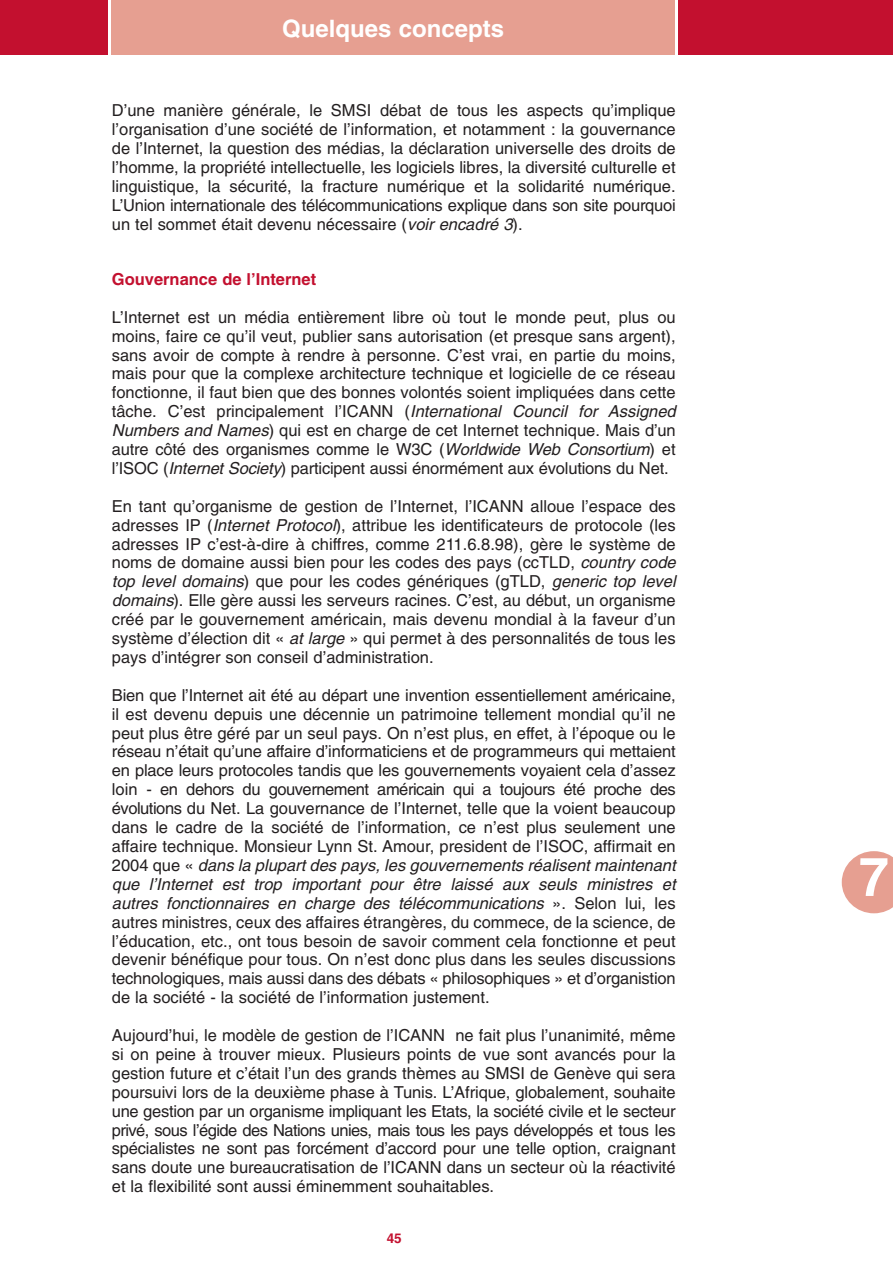
<style>
.page{position:relative;width:893px;height:1263px;background:#fff}
.page>*{position:absolute;margin:0;border:0;box-sizing:border-box;transform-origin:0 0}
.t1{font:700 54px "Helvetica";color:#fff}
.t2{font:700 24px "Helvetica";color:#fff}
.t3{font:16.5px/18.9px "Helvetica";color:#231f20}
.t4{font:700 16.5px "Helvetica";color:#c3102f}
.t5{font:700 13.5px "Helvetica";color:#c3102f}
.s1{font-style:italic}
</style>
<div class="page">
<svg style="left:842px;top:851px;width:51px;height:62px;background:#e9ada1"></svg>
<div style="left:109px;top:1px;width:568px;height:54px;background:#e69f91"></div>
<div style="left:0;top:1px;width:109px;height:54px;background:#c3102f"></div>
<div style="left:677px;top:1px;width:216px;height:54px;background:#c3102f"></div>
<hr style="left:108px;top:1px;width:2px;height:54px;background:#fff">
<hr style="left:676px;top:1px;width:2px;height:54px;background:#fff">
<h2 class="t2" style="left:282px;top:20px;width:224px">Quelques concepts</h2>
<p class="t3" style="left:112px;top:103px;width:565px;text-align:justify">D’une manière générale, le SMSI débat de tous les aspects qu’implique l’organisation d’une société de l’information, et notamment : la gouvernance de l’Internet, la question des médias, la déclaration universelle des droits de l’homme, la propriété intellectuelle, les logiciels libres, la diversité culturelle et linguistique, la sécurité, la fracture numérique et la solidarité numérique.<br>L’Union internationale des télécommunications explique dans son site pourquoi un tel sommet était devenu nécessaire (<span class="s1">voir encadré 3</span>).</p>
<p class="t4" style="left:112px;top:273px;width:206px">Gouvernance de l’Internet</p>
<p class="t3" style="left:112px;top:309px;width:569px">L’Internet est un média entièrement libre où tout le monde peut, plus ou moins, faire ce qu’il veut, publier sans autorisation (et presque sans argent), sans avoir de compte à rendre à personne. C’est vrai, en partie du moins, mais pour que la complexe architecture technique et logicielle de ce réseau fonctionne, il faut bien que des bonnes volontés soient impliquées dans cette tâche. C’est principalement l’ICANN (<span class="s1">International Council for Assigned Numbers and Names</span>) qui est en charge de cet Internet technique. Mais d’un autre côté des organismes comme le W3C (<span class="s1">Worldwide Web Consortium</span>) et l’ISOC (<span class="s1">Internet Society</span>) participent aussi énormément aux évolutions du Net.</p>
<p class="t3" style="left:112px;top:498px;width:569px">En tant qu’organisme de gestion de l’Internet, l’ICANN alloue l’espace des adresses IP (<span class="s1">Internet Protocol</span>), attribue les identificateurs de protocole (les adresses IP c’est-à-dire à chiffres, comme 211.6.8.98), gère le système de noms de domaine aussi bien pour les codes des pays (ccTLD, <span class="s1">country code top level domains</span>) que pour les codes génériques (gTLD, <span class="s1">generic top level domains</span>). Elle gère aussi les serveurs racines. C’est, au début, un organisme créé par le gouvernement américain, mais devenu mondial à la faveur d’un système d’élection dit « <span class="s1">at large</span>» qui permet à des personnalités de tous les pays d’intégrer son conseil d’administration.</p>
<p class="t3" style="left:112px;top:687px;width:569px">Bien que l’Internet ait été au départ une invention essentiellement américaine, il est devenu depuis une décennie un patrimoine tellement mondial qu’il ne peut plus être géré par un seul pays. On n’est plus, en effet, à l’époque ou le réseau n’était qu’une affaire d’informaticiens et de programmeurs qui mettaient en place leurs protocoles tandis que les gouvernements voyaient cela d’assez loin - en dehors du gouvernement américain qui a toujours été proche des évolutions du Net. La gouvernance de l’Internet, telle que la voient beaucoup dans le cadre de la société de l’information, ce n’est plus seulement une affaire technique. Monsieur Lynn St. Amour, president de l’ISOC, affirmait en 2 0 0 4 q u e « <span class="s1">dans la plupart des pays, les gouvernements réalisent maintenant que l’Internet est trop important pour être laissé aux seuls ministres et autres fonctionnaires en charge des télécommunications</span> » . S e l o n l u i , l e s autres ministres, ceux des affaires étrangères, du commece, de la science, de l’éducation, etc., ont tous besoin de savoir comment cela fonctionne et peut devenir bénéfique pour tous. On n’est donc plus dans les seules discussions technologiques, mais aussi dans des débats « philosophiques » et d’organistion de la société - la société de l’information justement.</p>
<p class="t3" style="left:112px;top:1027px;width:565px;text-align:justify">Aujourd’hui, le modèle de gestion de l’ICANN ne fait plus l’unanimité, même si on peine à trouver mieux. Plusieurs points de vue sont avancés pour la gestion future et c’était l’un des grands thèmes au SMSI de Genève qui sera poursuivi lors de la deuxième phase à Tunis. L’Afrique, globalement, souhaite une gestion par un organisme impliquant les Etats, la société civile et le secteur privé, sous l’égide des Nations unies, mais tous les pays développés et tous les spécialistes ne sont pas forcément d’accord pour une telle option, craignant sans doute une bureaucratisation de l’ICANN dans un secteur où la réactivité et la flexibilité sont aussi éminemment souhaitables.</p>
<p class="t5" style="left:387px;top:1233px;width:17px">45</p>
<h1 class="t1" style="left:859px;top:857px;width:32px">7</h1>
</div>
